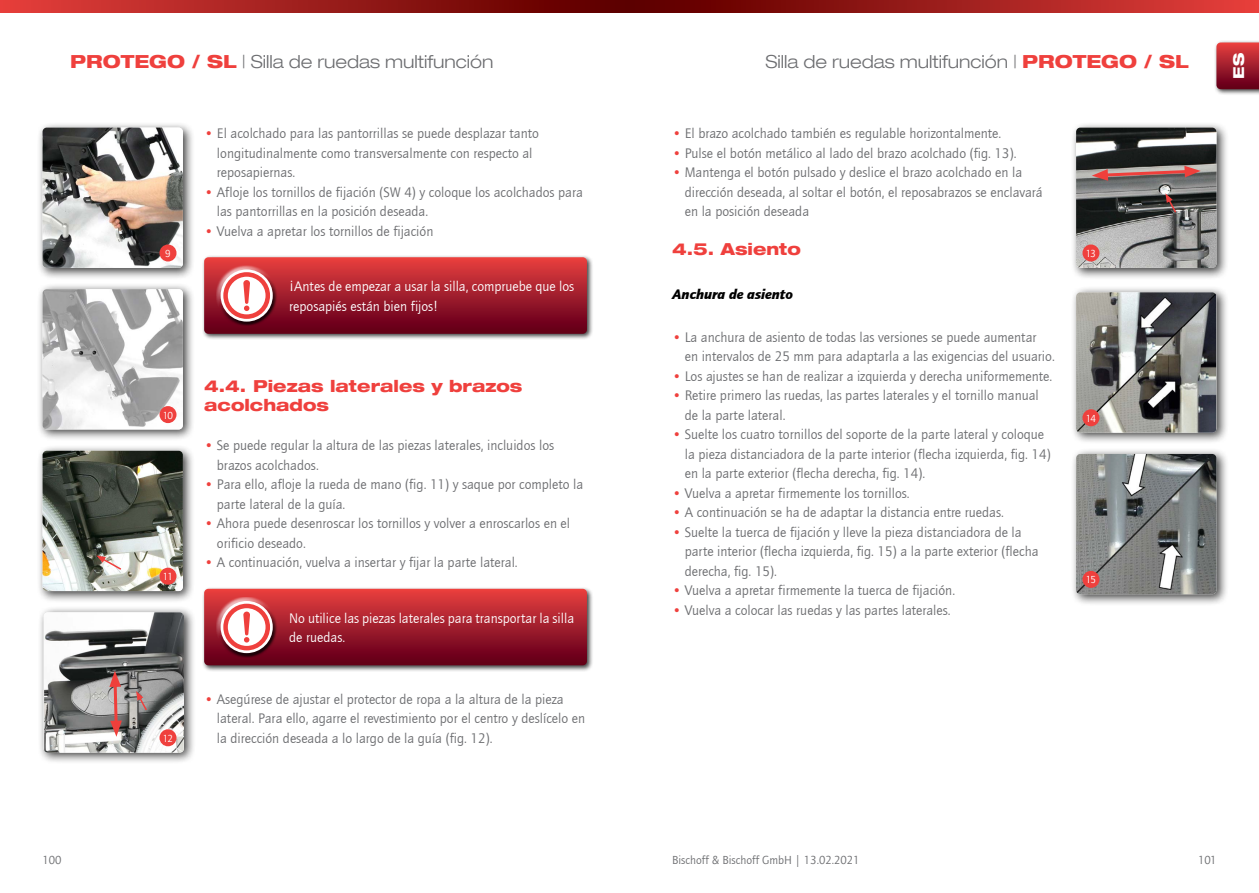
<style>
.page{position:relative;width:1259px;height:893px;background:#fff}
.page>*{position:absolute;margin:0;border:0;box-sizing:border-box;transform-origin:0 0}
.t1{font:300 18px "Helve Neu Lig Ext";color:#6d6e71}
.t2{font:800 16.5px/19.5px "Helve Neu Hea Ext";color:#ef403d}
.t3{font:800 15px "Helve Neu Hea Ext";color:#fff}
.t4{font:14.25px/19.5px "Quay Sans";color:#6d6e71}
.t5{font:14.25px/19.5px "Quay Sans";color:#fff}
.t6{font:italic 900 14.25px "Quay Sans";color:#000}
.t7{font:12px "Quay Sans";color:#6d6e71}
.t8{font:10.5px "Quay Sans";letter-spacing:-.1em;color:#fff}
.s1{font-family:"Helve Neu Hea Ext";font-weight:800;color:#ef403d}
.s2{color:#ef403d}
</style>
<div class="page">
<svg style="left:0;top:0;width:629px;height:12px;background:#9d1d1b"></svg>
<svg style="left:629px;top:0;width:630px;height:12px;background:#9e1d1b"></svg>
<div style="left:1213px;top:40px;width:46px;height:56px;background:#000;opacity:.75"></div>
<svg style="left:1216px;top:43px;width:43px;height:46px;background:#a31f2e"></svg>
<div style="left:201px;top:586px;width:392px;height:86px;background:#000;opacity:.75"></div>
<svg style="left:204px;top:589px;width:383px;height:76px;background:#a72836"></svg>
<div style="left:223px;top:604px;width:47px;height:46px;border:4px solid #ef403d;border-radius:50%"></div>
<div style="left:201px;top:255px;width:392px;height:86px;background:#000;opacity:.75"></div>
<svg style="left:204px;top:257px;width:383px;height:77px;background:#a72937"></svg>
<div style="left:223px;top:272px;width:47px;height:47px;border:4px solid #ef403d;border-radius:50%"></div>
<div style="left:37px;top:121px;width:158px;height:159px;background:#000;opacity:.75"></div>
<img style="left:43px;top:128px;width:140px;height:140px">
<div style="left:159px;top:244px;width:17px;height:17px;background:#ef403d;border-radius:50%"></div>
<div style="left:37px;top:283px;width:158px;height:158px;background:#000;opacity:.75"></div>
<img style="left:43px;top:289px;width:140px;height:140px">
<div style="left:159px;top:406px;width:17px;height:17px;background:#ef403d;border-radius:50%"></div>
<div style="left:37px;top:444px;width:158px;height:159px;background:#000;opacity:.75"></div>
<img style="left:43px;top:451px;width:140px;height:140px">
<div style="left:159px;top:568px;width:17px;height:17px;background:#ef403d;border-radius:50%"></div>
<svg style="left:96px;top:555px;width:27px;height:16px"></svg>
<div style="left:38px;top:606px;width:159px;height:158px;background:#000;opacity:.75"></div>
<img style="left:44px;top:612px;width:140px;height:141px">
<div style="left:159px;top:729px;width:17px;height:17px;background:#ef403d;border-radius:50%"></div>
<svg style="left:109px;top:671px;width:13px;height:66px"></svg>
<svg style="left:136px;top:691px;width:12px;height:21px"></svg>
<div style="left:1070px;top:447px;width:159px;height:159px;background:#000;opacity:.75"></div>
<img style="left:1076px;top:454px;width:140px;height:140px">
<div style="left:1082px;top:571px;width:17px;height:17px;background:#ef403d;border-radius:50%"></div>
<div style="left:1070px;top:286px;width:159px;height:158px;background:#000;opacity:.75"></div>
<img style="left:1076px;top:292px;width:140px;height:141px">
<div style="left:1082px;top:409px;width:17px;height:17px;background:#ef403d;border-radius:50%"></div>
<div style="left:1070px;top:121px;width:159px;height:159px;background:#000;opacity:.75"></div>
<img style="left:1076px;top:128px;width:140px;height:140px">
<div style="left:1082px;top:244px;width:17px;height:17px;background:#ef403d;border-radius:50%"></div>
<svg style="left:1091px;top:166px;width:109px;height:15px;background:#9b6f6c"></svg>
<svg style="left:1165px;top:193px;width:12px;height:21px"></svg>
<p class="t1" style="left:70px;top:50px;width:425px"><span class="s1">PROTEGO / SL</span> | Silla de ruedas multifunción</p>
<p class="t1" style="left:765px;top:50px;width:425px">Silla de ruedas multifunción | <span class="s1">PROTEGO / SL</span></p>
<p class="t8" style="left:165px;top:248px;width:7px">9</p>
<p class="t8" style="left:163px;top:409px;width:12px">10</p>
<p class="t8" style="left:163px;top:571px;width:12px">11</p>
<p class="t4" style="left:217px;top:124px;width:323px;text-indent:-13px"><span class="s2">•</span> El acolchado para las pantorrillas se puede desplazar tanto longitudinalmente como transversalmente con respecto al reposapiernas.</p>
<p class="t4" style="left:217px;top:183px;width:367px;text-indent:-13px"><span class="s2">•</span> Afloje los tornillos de fijación (SW 4) y coloque los acolchados para las pantorrillas en la posición deseada.</p>
<p class="t4" style="left:204px;top:221px;width:231px"><span class="s2">•</span> Vuelva a apretar los tornillos de fijación</p>
<p class="t5" style="left:289px;top:277px;width:286px">¡Antes de empezar a usar la silla, compruebe que los reposapiés están bien fijos!</p>
<p class="t2" style="left:204px;top:376px;width:320px">4.4. Piezas laterales y brazos acolchados</p>
<p class="t4" style="left:217px;top:436px;width:339px;text-indent:-13px"><span class="s2">•</span> Se puede regular la altura de las piezas laterales, incluidos los brazos acolchados.</p>
<p class="t4" style="left:217px;top:475px;width:368px;text-indent:-13px"><span class="s2">•</span> Para ello, afloje la rueda de mano (fig. 11) y saque por completo la parte lateral de la guía.</p>
<p class="t4" style="left:217px;top:514px;width:355px;text-indent:-13px"><span class="s2">•</span> Ahora puede desenroscar los tornillos y volver a enroscarlos en el orificio deseado.</p>
<p class="t4" style="left:204px;top:553px;width:315px"><span class="s2">•</span> A continuación, vuelva a insertar y fijar la parte lateral.</p>
<p class="t5" style="left:289px;top:608px;width:286px">No utilice las piezas laterales para transportar la silla de ruedas.</p>
<p class="t4" style="left:672px;top:124px;width:331px"><span class="s2">•</span> El brazo acolchado también es regulable horizontalmente.</p>
<p class="t4" style="left:672px;top:143px;width:346px"><span class="s2">•</span> Pulse el botón metálico al lado del brazo acolchado (fig. 13).</p>
<p class="t4" style="left:685px;top:163px;width:359px;text-indent:-13px"><span class="s2">•</span> Mantenga el botón pulsado y deslice el brazo acolchado en la dirección deseada, al soltar el botón, el reposabrazos se enclavará en la posición deseada</p>
<p class="t2" style="left:672px;top:239px;width:130px">4.5. Asiento</p>
<p class="t6" style="left:672px;top:285px;width:122px">Anchura de asiento</p>
<p class="t4" style="left:685px;top:328px;width:371px;text-indent:-13px"><span class="s2">•</span> La anchura de asiento de todas las versiones se puede aumentar<br>en intervalos de 25 mm para adaptarla a las exigencias del usuario.</p>
<p class="t4" style="left:672px;top:367px;width:382px"><span class="s2">•</span> Los ajustes se han de realizar a izquierda y derecha uniformemente.</p>
<p class="t4" style="left:685px;top:386px;width:355px;text-indent:-13px"><span class="s2">•</span> Retire primero las ruedas, las partes laterales y el tornillo manual de la parte lateral.</p>
<p class="t4" style="left:685px;top:425px;width:367px;text-indent:-13px"><span class="s2">•</span> Suelte los cuatro tornillos del soporte de la parte lateral y coloque la pieza distanciadora de la parte interior (flecha izquierda, fig. 14) en la parte exterior (flecha derecha, fig. 14).</p>
<p class="t4" style="left:672px;top:483px;width:239px"><span class="s2">•</span> Vuelva a apretar firmemente los tornillos.</p>
<p class="t4" style="left:672px;top:503px;width:333px"><span class="s2">•</span> A continuación se ha de adaptar la distancia entre ruedas.</p>
<p class="t4" style="left:685px;top:522px;width:355px;text-indent:-13px"><span class="s2">•</span> Suelte la tuerca de fijación y lleve la pieza distanciadora de la parte interior (flecha izquierda, fig. 15) a la parte exterior (flecha derecha, fig. 15).</p>
<p class="t4" style="left:672px;top:581px;width:285px"><span class="s2">•</span> Vuelva a apretar firmemente la tuerca de fijación.</p>
<p class="t4" style="left:672px;top:600px;width:280px"><span class="s2">•</span> Vuelva a colocar las ruedas y las partes laterales.</p>
<p class="t8" style="left:1086px;top:248px;width:12px">13</p>
<p class="t8" style="left:1086px;top:412px;width:12px">14</p>
<p class="t8" style="left:1086px;top:574px;width:12px">15</p>
<p class="t8" style="left:163px;top:732px;width:12px">12</p>
<p class="t4" style="left:217px;top:690px;width:370px;text-indent:-13px"><span class="s2">•</span> Asegúrese de ajustar el protector de ropa a la altura de la pieza lateral. Para ello, agarre el revestimiento por el centro y deslícelo en la dirección deseada a lo largo de la guía (fig. 12).</p>
<p class="t3" style="left:1229px;top:79px;width:27px;rotate:-90deg">ES</p>
<p class="t7" style="left:672px;top:853px;width:189px">Bischoff &amp; Bischoff GmbH | 13.02.2021</p>
<p class="t7" style="left:43px;top:853px;width:21px">100</p>
<p class="t7" style="left:1198px;top:853px;width:20px">101</p>
</div>
